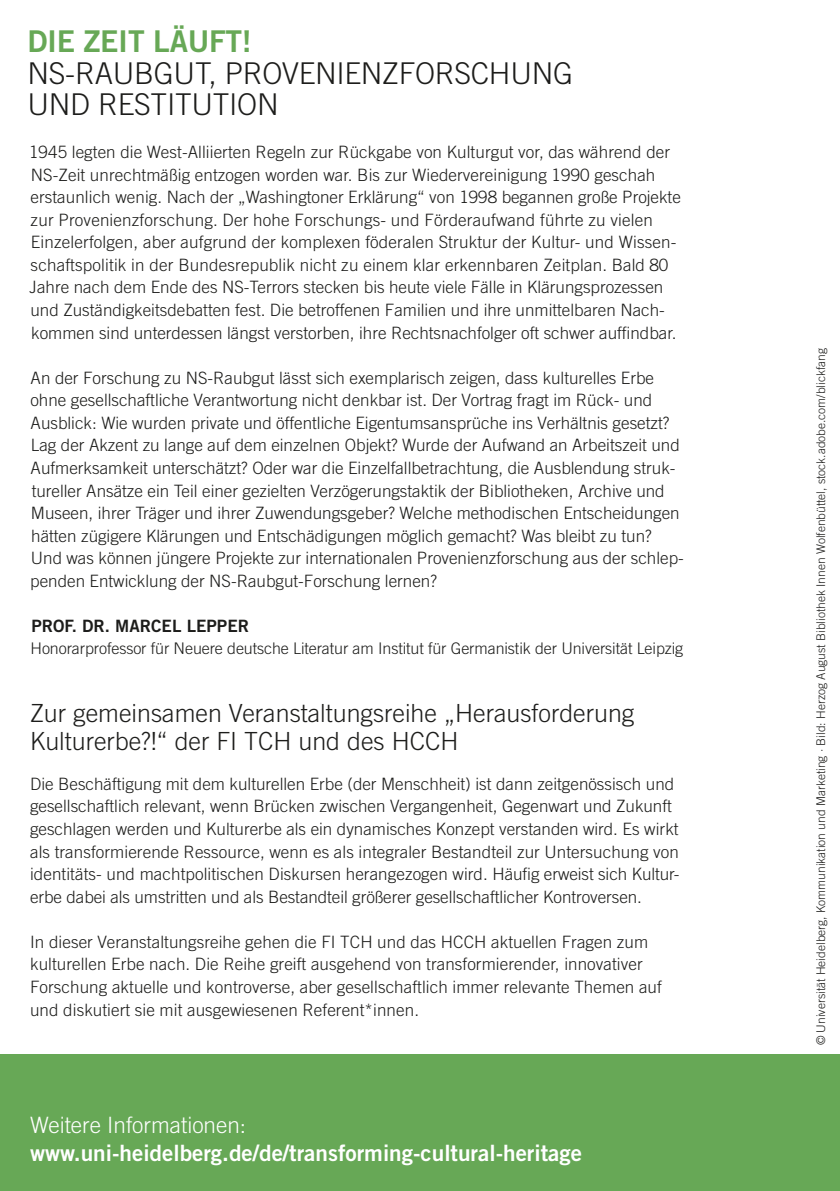
<style>
.page{position:relative;width:840px;height:1191px;background:#fff}
.page>*{position:absolute;margin:0;border:0;box-sizing:border-box;transform-origin:0 0}
.Referent_Linie_darunter{font:300 30px/31.8px "Trade Gothic LT Std";letter-spacing:-.01em;color:#1d1d1b}
.Referent_Linie_darunter-2{font:30px "Trade Gothic LT Std Bd 2";letter-spacing:-.01em;color:#67a856}
.Referent_ohne_Linie{font:300 25px/28.2px "Trade Gothic LT Pro";color:#1d1d1b}
._02_Trade_Gothic_LT_Std_Bold_No_2_102_96_{font:22.4px "Trade Gothic LT Std Bd 2";color:#fff}
._02_Trade_Gothic_LT_Std_Bold_No_2_102_96_-2{font:300 22.4px "Trade Gothic LT Std";color:#fff}
.Referent_ohne_Linie-2{font:300 17px/22.6px "Trade Gothic LT Pro";color:#1d1d1b}
.Referent_ohne_Linie-3{font:17px "Trade Gothic LT Std Bd 2";color:#1d1d1b}
._02_Trade_Gothic_LT_Std_Bold_No_2_102_96_-3{font:300 16px "Trade Gothic LT Std";letter-spacing:-.005em;color:#1d1d1b}
.t1{font:300 12px "Trade Gothic LT Std";color:#1d1d1b}
</style>
<div class="page">
<div style="left:0;top:1054px;width:839px;height:137px;background:#67a856"></div>
<p class="Referent_Linie_darunter-2" style="left:27px;top:22px;width:226px">DIE ZEIT LÄUFT!</p>
<p class="Referent_Linie_darunter" style="left:27px;top:57px;width:547px">NS-RAUBGUT, PROVENIENZFORSCHUNG<br>UND RESTITUTION</p>
<p class="Referent_ohne_Linie-2" style="left:29px;top:140px;width:653px">1945 legten die West-Alliierten Regeln zur Rückgabe von Kulturgut vor, das während der NS-Zeit unrechtmäßig entzogen worden war. Bis zur Wiedervereinigung 1990 geschah erstaunlich wenig. Nach der „Washingtoner Erklärung“ von 1998 begannen große Projekte zur Provenienzforschung. Der hohe Forschungs- und Förderaufwand führte zu vielen Einzelerfolgen, aber aufgrund der komplexen föderalen Struktur der Kultur- und Wissen&shy;schaftspolitik in der Bundesrepublik nicht zu einem klar erkennbaren Zeitplan. Bald 80<br>Jahre nach dem Ende des NS-Terrors stecken bis heute viele Fälle in Klärungsprozessen und Zuständigkeitsdebatten fest. Die betroffenen Familien und ihre unmittelbaren Nach&shy;kommen sind unterdessen längst verstorben, ihre Rechtsnachfolger oft schwer auffindbar.</p>
<p class="Referent_ohne_Linie-2" style="left:30px;top:366px;width:654px">An der Forschung zu NS-Raubgut lässt sich exemplarisch zeigen, dass kulturelles Erbe ohne gesellschaftliche Verantwortung nicht denkbar ist. Der Vortrag fragt im Rück- und Ausblick: Wie wurden private und öffentliche Eigentumsansprüche ins Verhältnis gesetzt?<br>Lag der Akzent zu lange auf dem einzelnen Objekt? Wurde der Aufwand an Arbeitszeit und Aufmerksamkeit unterschätzt? Oder war die Einzelfallbetrachtung, die Ausblendung struk&shy;tureller Ansätze ein Teil einer gezielten Verzögerungstaktik der Bibliotheken, Archive und Museen, ihrer Träger und ihrer Zuwendungsgeber? Welche methodischen Entscheidungen hätten zügigere Klärungen und Entschädigungen möglich gemacht? Was bleibt zu tun?<br>Und was können jüngere Projekte zur internationalen Provenienzforschung aus der schlep&shy;penden Entwicklung der NS-Raubgut-Forschung lernen?</p>
<p class="Referent_ohne_Linie-3" style="left:31px;top:615px;width:219px">PROF. DR. MARCEL LEPPER</p>
<p class="_02_Trade_Gothic_LT_Std_Bold_No_2_102_96_-3" style="left:31px;top:639px;width:653px">Honorarprofessor für Neuere deutsche Literatur am Institut für Germanistik der Universität Leipzig</p>
<p class="Referent_ohne_Linie" style="left:30px;top:699px;width:605px">Zur gemeinsamen Veranstaltungsreihe „Herausforderung<br>Kulturerbe?!“ der FI TCH und des HCCH</p>
<p class="Referent_ohne_Linie-2" style="left:30px;top:772px;width:650px">Die Beschäftigung mit dem kulturellen Erbe (der Menschheit) ist dann zeitgenössisch und gesellschaftlich relevant, wenn Brücken zwischen Vergangenheit, Gegenwart und Zukunft geschlagen werden und Kulturerbe als ein dynamisches Konzept verstanden wird. Es wirkt als transformierende Ressource, wenn es als integraler Bestandteil zur Untersuchung von identitäts- und machtpolitischen Diskursen herangezogen wird. Häufig erweist sich Kultur&shy;erbe dabei als umstritten und als Bestandteil größerer gesellschaftlicher Kontroversen.</p>
<p class="Referent_ohne_Linie-2" style="left:30px;top:930px;width:633px">In dieser Veranstaltungsreihe gehen die FI TCH und das HCCH aktuellen Fragen zum kulturellen Erbe nach. Die Reihe greift ausgehend von transformierender, innovativer Forschung aktuelle und kontroverse, aber gesellschaftlich immer relevante Themen auf und diskutiert sie mit ausgewiesenen Referent*innen.</p>
<p class="_02_Trade_Gothic_LT_Std_Bold_No_2_102_96_-2" style="left:30px;top:1111px;width:217px">Weitere Informationen:</p>
<p class="_02_Trade_Gothic_LT_Std_Bold_No_2_102_96_" style="left:30px;top:1139px;width:553px">www.uni-heidelberg.de/de/transforming-cultural-heritage</p>
<p class="t1" style="left:813px;top:1045px;width:698px;rotate:-90deg">© Universität Heidelberg, Kommunikation und Marketing · Bild: Herzog August Bibliothek Innen Wolfenbüttel, stock.adobe.com/blickfang</p>
</div>
